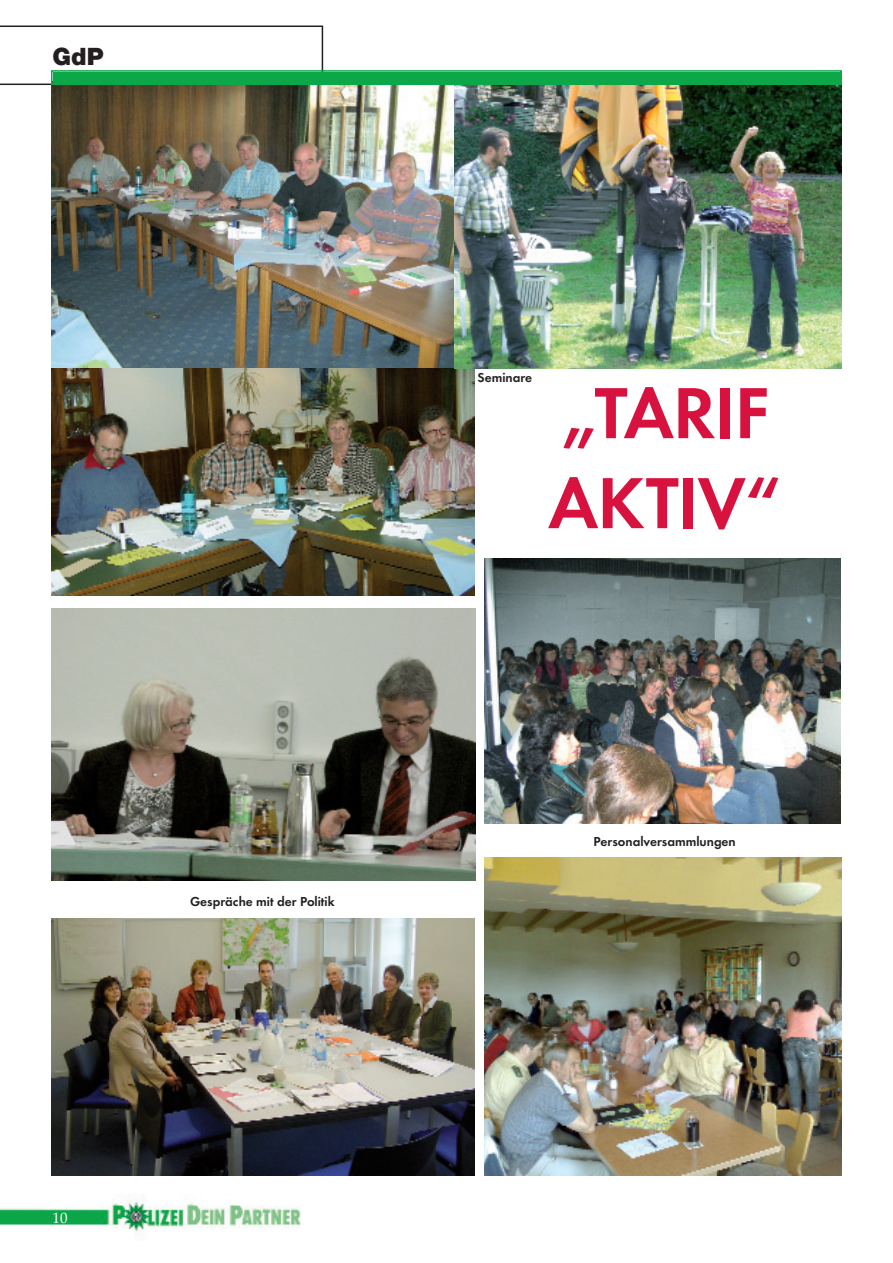
<style>
.page{position:relative;width:893px;height:1263px;background:#fff}
.page>*{position:absolute;margin:0;border:0;box-sizing:border-box;transform-origin:0 0}
.t1{font:75px/90px "Futura Dem";letter-spacing:-.015em;color:#d7123e}
.t2{font:900 24px "Helvetica Neue";color:#231f20}
.t3{font:15px "Palatino";color:#fff}
.t4{font:13.5px "Futura Dem";color:#231f20}
</style>
<div class="page">
<svg style="left:0;top:26px;width:323px;height:59px"></svg>
<img style="left:0;top:1195px;width:300px;height:45px">
<img style="left:51px;top:608px;width:424px;height:272px">
<img style="left:51px;top:368px;width:424px;height:227px">
<img style="left:51px;top:85px;width:403px;height:283px">
<img style="left:485px;top:558px;width:356px;height:266px">
<img style="left:51px;top:918px;width:424px;height:257px">
<img style="left:485px;top:857px;width:357px;height:319px">
<img style="left:454px;top:85px;width:388px;height:283px">
<div style="left:53px;top:72px;width:787px;height:12px;background:#0ca749"></div>
<div style="left:51px;top:70px;width:791px;height:15px;border:2px solid #0ca749"></div>
<h2 class="t2" style="left:53px;top:48px;width:53px">GdP</h2>
<p class="t3" style="left:53px;top:1212px;width:16px">10</p>
<p class="t4" style="left:190px;top:895px;width:146px">Gespräche mit der Politik</p>
<p class="t4" style="left:478px;top:371px;width:56px">Seminare</p>
<h1 class="t1" style="left:548px;top:374px;width:235px">„TARIF<br>AKTIV“</h1>
<p class="t4" style="left:594px;top:836px;width:144px">Personalversammlungen</p>
</div>
